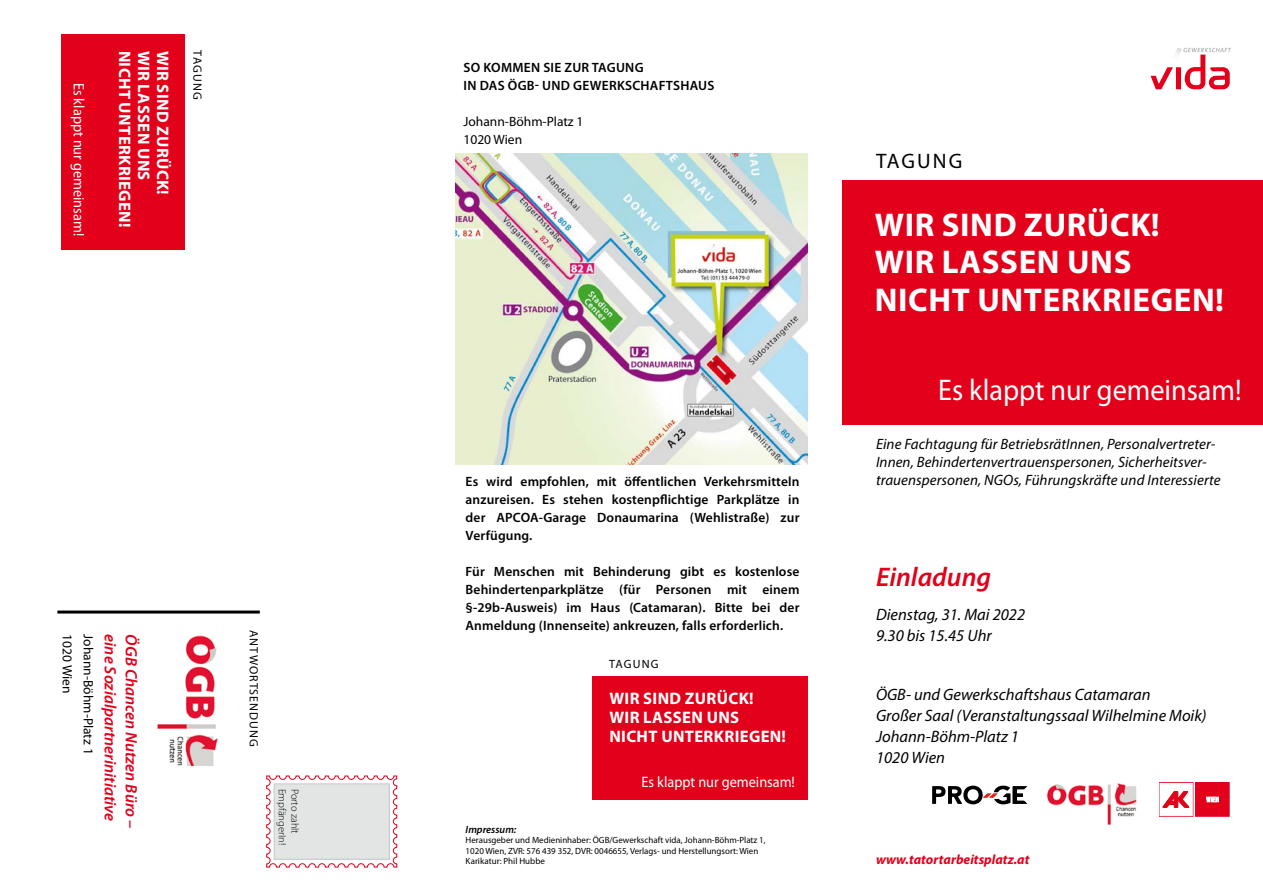
<style>
.page{position:relative;width:1263px;height:893px;background:#fff}
.page>*{position:absolute;margin:0;border:0;box-sizing:border-box;transform-origin:0 0}
.t1{font:700 33px/37.5px "Myriad Pro";letter-spacing:.02em;color:#fff}
.t2{font:30px "Myriad Pro";color:#fff;scale:.94 1}
.t3{font:italic 600 27px "Myriad Pro";color:#e2001a}
.t4{font:21px "Myriad Pro";letter-spacing:.1em;color:#000}
.t5{font:700 16.65px/18.9px "Myriad Pro";letter-spacing:.02em;color:#fff}
.t6{font:italic 16.5px/21px "Myriad Pro";color:#000}
.t7{font:italic 600 16.5px "Myriad Pro";color:#e2001a}
.t8{font:15.15px "Myriad Pro";color:#fff;scale:.94 1}
.t9{font:italic 15px/18px "Myriad Pro";letter-spacing:.005em;color:#000}
.t10{font:600 13.5px/18px "Myriad Pro";letter-spacing:.01em;color:#000;text-align:justify}
.t11{font:13.5px/18px "Myriad Pro";color:#000}
.t12{font:italic 700 13.5px "Myriad Pro";color:#e2001a}
.t13{font:12px "Myriad Pro";letter-spacing:.08em;color:#000}
.t14{font:300 10.5px "Myriad Pro";color:#000}
.t15{font:italic 600 10.5px "Myriad Pro";color:#000}
.t16{font:9px/10.5px "Myriad Pro";color:#000}
</style>
<div class="page">
<svg style="left:266px;top:775px;width:131px;height:93px"></svg>
<div style="left:274px;top:784px;width:115px;height:75px;background:#e3e4e4"></div>
<div style="left:274px;top:783px;width:116px;height:77px;border:1px solid #c6c7c8"></div>
<hr style="left:57px;top:611px;width:203px;height:3px;background:#000">
<svg style="left:932px;top:786px;width:95px;height:18px"></svg>
<div style="left:842px;top:180px;width:421px;height:244px;background:#e2001a"></div>
<div style="left:593px;top:676px;width:215px;height:124px;background:#e2001a"></div>
<div style="left:62px;top:34px;width:123px;height:215px;background:#e2001a"></div>
<img style="left:455px;top:154px;width:353px;height:311px">
<img style="left:1046px;top:783px;width:91px;height:42px">
<div style="left:1195px;top:783px;width:34px;height:33px;background:#e2001a"></div>
<svg style="left:1206px;top:796px;width:13px;height:7px"></svg>
<div style="left:1160px;top:783px;width:32px;height:33px;background:#fff;border:1px solid #fff"></div>
<svg style="left:1162px;top:791px;width:28px;height:17px"></svg>
<img style="left:157px;top:635px;width:61px;height:132px">
<svg style="left:1151px;top:48px;width:80px;height:41px"></svg>
<p class="t8" style="left:88px;top:83px;width:165px;rotate:90deg">Es klappt nur gemeinsam!</p>
<p class="t5" style="left:135px;top:51px;width:178px;rotate:90deg">NICHT UNTERKRIEGEN!</p>
<p class="t5" style="left:154px;top:51px;width:131px;rotate:90deg">WIR LASSEN UNS</p>
<p class="t5" style="left:173px;top:51px;width:146px;rotate:90deg">WIR SIND ZURÜCK!</p>
<p class="t13" style="left:205px;top:50px;width:51px;rotate:90deg">TAGUNG</p>
<p class="t11" style="left:77px;top:634px;width:60px;rotate:90deg">1020 Wien</p>
<p class="t11" style="left:98px;top:634px;width:122px;rotate:90deg">Johann-Böhm-Platz 1</p>
<p class="t7" style="left:121px;top:634px;width:188px;rotate:90deg">eine Sozialpartnerinitiative</p>
<p class="t7" style="left:142px;top:634px;width:196px;rotate:90deg">ÖGB Chancen Nutzen Büro –</p>
<p class="t13" style="left:261px;top:630px;width:118px;rotate:90deg">ANTWORTSENDUNG</p>
<p class="t14" style="left:289px;top:788px;width:58px;rotate:90deg">EmpfängerIn!</p>
<p class="t14" style="left:301px;top:788px;width:47px;rotate:90deg">Porto zahlt</p>
<p class="t10" style="left:464px;top:58px;width:252px">SO KOMMEN SIE ZUR TAGUNG<br>IN DAS ÖGB- UND GEWERKSCHAFTSHAUS</p>
<p class="t11" style="left:463px;top:112px;width:122px">Johann-Böhm-Platz 1<br>1020 Wien</p>
<p class="t10" style="left:466px;top:472px;width:335px">Es wird empfohlen, mit öffentlichen Verkehrsmitteln anzureisen. Es stehen kostenpflichtige Parkplätze in der APCOA-Garage Donaumarina (Wehlistraße) zur Verfügung.</p>
<p class="t10" style="left:466px;top:562px;width:335px">Für Menschen mit Behinderung gibt es kostenlose Behindertenparkplätze (für Personen mit einem §-29b-Ausweis) im Haus (Catamaran). Bitte bei der</p>
<p class="t10" style="left:466px;top:616px;width:319px">Anmeldung (Innenseite) ankreuzen, falls erforderlich.</p>
<p class="t13" style="left:609px;top:657px;width:51px">TAGUNG</p>
<p class="t5" style="left:609px;top:689px;width:178px">WIR SIND ZURÜCK!<br>WIR LASSEN UNS<br>NICHT UNTERKRIEGEN!</p>
<p class="t8" style="left:641px;top:773px;width:165px">Es klappt nur gemeinsam!</p>
<p class="t15" style="left:466px;top:823px;width:52px">Impressum:</p>
<p class="t16" style="left:466px;top:835px;width:302px">Herausgeber und Medieninhaber: ÖGB/Gewerkschaft vida, Johann-Böhm-Platz 1,<br>1020 Wien, ZVR: 576 439 352, DVR: 0046655, Verlags- und Herstellungsort: Wien<br>Karikatur: Phil Hubbe</p>
<h3 class="t4" style="left:876px;top:148px;width:88px">TAGUNG</h3>
<h1 class="t1" style="left:875px;top:205px;width:351px">WIR SIND ZURÜCK!<br>WIR LASSEN UNS<br>NICHT UNTERKRIEGEN!</h1>
<h2 class="t2" style="left:938px;top:372px;width:324px">Es klappt nur gemeinsam!</h2>
<p class="t9" style="left:876px;top:435px;width:346px">Eine Fachtagung für BetriebsrätInnen, Personalvertreter-<br>Innen, Behindertenvertrauenspersonen, Sicherheitsver&shy;trauenspersonen, NGOs, Führungskräfte und Interessierte</p>
<h3 class="t3" style="left:876px;top:560px;width:117px">Einladung</h3>
<p class="t6" style="left:876px;top:603px;width:151px">Dienstag, 31. Mai 2022<br>9.30 bis 15.45 Uhr</p>
<p class="t6" style="left:876px;top:683px;width:332px">ÖGB- und Gewerkschaftshaus Catamaran<br>Großer Saal (Veranstaltungssaal Wilhelmine Moik)<br>Johann-Böhm-Platz 1<br>1020 Wien</p>
<p class="t12" style="left:876px;top:851px;width:155px">www.tatortarbeitsplatz.at</p>
</div>
